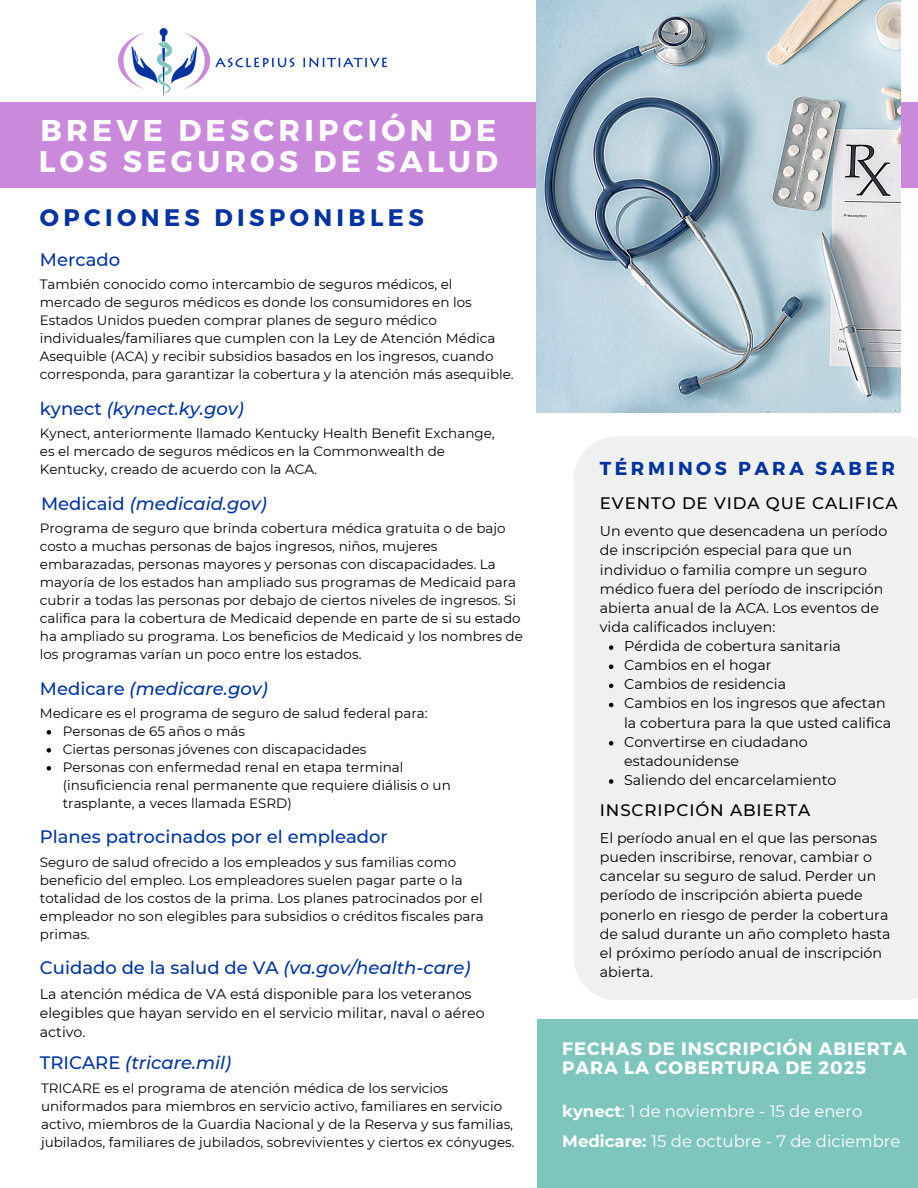
<style>
.page{position:relative;width:918px;height:1188px;background:#fff}
.page>*{position:absolute;margin:0;border:0;box-sizing:border-box;transform-origin:0 0}
.t1{font:700 30px/31.5px "Montserrat";letter-spacing:.14em;color:#fff}
.t2{font:700 23.85px "Montserrat";letter-spacing:.185em;color:#0033a0}
.t3{font:700 18.75px "Montserrat";letter-spacing:.185em;color:#0033a0}
.t4{font:italic 500 18px "Montserrat";color:#0033a0}
.t5{font:500 18px "Montserrat";color:#0033a0}
.t6{font:700 18px/19.2px "Montserrat";letter-spacing:.055em;color:#fff}
.t7{font:500 16.65px "Montserrat";letter-spacing:.055em;color:#000}
.t8{font:16.5px "Montserrat";color:#fff}
.t9{font:14.25px/19.2px "Montserrat";color:#000}
.t10{font:13.5px/18px "Montserrat";color:#000}
.s1{font-style:normal}
.s2{font-style:italic}
.s3{font-weight:700}
</style>
<div class="page">
<div style="left:0;top:102px;width:918px;height:86px;background:#ca89da"></div>
<img style="left:537px;top:0;width:363px;height:413px">
<div style="left:574px;top:436px;width:344px;height:564px;background:#eff1ef"></div>
<div style="left:537px;top:1020px;width:381px;height:168px;background:#7ec6bc"></div>
<img style="left:119px;top:28px;width:268px;height:68px">
<svg style="left:47px;top:730px;width:4px;height:5px"></svg>
<svg style="left:47px;top:748px;width:4px;height:5px"></svg>
<svg style="left:47px;top:766px;width:4px;height:5px"></svg>
<svg style="left:609px;top:645px;width:4px;height:5px"></svg>
<svg style="left:609px;top:665px;width:4px;height:4px"></svg>
<svg style="left:609px;top:684px;width:4px;height:4px"></svg>
<svg style="left:609px;top:703px;width:4px;height:4px"></svg>
<svg style="left:609px;top:741px;width:4px;height:5px"></svg>
<svg style="left:609px;top:779px;width:4px;height:5px"></svg>
<h4 class="t1" style="left:39px;top:113px;width:461px">BREVE DESCRIPCIÓN DE<br>LOS SEGUROS DE SALUD</h4>
<p class="t2" style="left:40px;top:202px;width:385px">OPCIONES DISPONIBLES</p>
<h4 class="t5" style="left:40px;top:249px;width:82px">Mercado</h4>
<p class="t10" style="left:40px;top:275px;width:475px">También conocido como intercambio de seguros médicos, el mercado de seguros médicos es donde los consumidores en los Estados Unidos pueden comprar planes de seguro médico individuales/familiares que cumplen con la Ley de Atención Médica Asequible (ACA) y recibir subsidios basados en los ingresos, cuando corresponda, para garantizar la cobertura y la atención más asequible.</p>
<h1 class="t4" style="left:40px;top:397px;width:206px"><span class="s1">kynect</span> (kynect.ky.gov)</h1>
<h2 class="t10" style="left:40px;top:424px;width:456px">Kynect, anteriormente llamado Kentucky Health Benefit Exchange, es el mercado de seguros médicos en la Commonwealth de<br>Kentucky, creado de acuerdo con la ACA.</h2>
<h4 class="t4" style="left:41px;top:492px;width:228px"><span class="s1">Medicaid</span> (medicaid.gov)</h4>
<p class="t10" style="left:40px;top:519px;width:484px">Programa de seguro que brinda cobertura médica gratuita o de bajo costo a muchas personas de bajos ingresos, niños, mujeres embarazadas, personas mayores y personas con discapacidades. La mayoría de los estados han ampliado sus programas de Medicaid para cubrir a todas las personas por debajo de ciertos niveles de ingresos. Si califica para la cobertura de Medicaid depende en parte de si su estado ha ampliado su programa. Los beneficios de Medicaid y los nombres de los programas varían un poco entre los estados.</p>
<h3 class="t4" style="left:40px;top:677px;width:230px"><span class="s1">Medicare</span> (medicare.gov)</h3>
<h5 class="t10" style="left:40px;top:704px;width:389px">Medicare es el programa de seguro de salud federal para:</h5>
<p class="t10" style="left:63px;top:722px;width:184px">Personas de 65 años o más</p>
<p class="t10" style="left:63px;top:740px;width:305px">Ciertas personas jóvenes con discapacidades</p>
<p class="t10" style="left:63px;top:758px;width:390px">Personas con enfermedad renal en etapa terminal (insuficiencia renal permanente que requiere diálisis o un trasplante, a veces llamada ESRD)</p>
<p class="t5" style="left:40px;top:826px;width:350px">Planes patrocinados por el empleador</p>
<h4 class="t10" style="left:40px;top:853px;width:446px">Seguro de salud ofrecido a los empleados y sus familias como beneficio del empleo. Los empleadores suelen pagar parte o la totalidad de los costos de la prima. Los planes patrocinados por el empleador no son elegibles para subsidios o créditos fiscales para primas.</h4>
<p class="t5" style="left:40px;top:957px;width:432px">Cuidado de la salud de VA <span class="s2">(va.gov/health-care)</span></p>
<p class="t9" style="left:40px;top:984px;width:446px">La atención médica de VA está disponible para los veteranos elegibles que hayan servido en el servicio militar, naval o aéreo activo.</p>
<p class="t4" style="left:40px;top:1052px;width:193px"><span class="s1">TRICARE</span> (tricare.mil)</p>
<p class="t10" style="left:41px;top:1079px;width:475px">TRICARE es el programa de atención médica de los servicios uniformados para miembros en servicio activo, familiares en servicio activo, miembros de la Guardia Nacional y de la Reserva y sus familias, jubilados, familiares de jubilados, sobrevivientes y ciertos ex cónyuges.</p>
<p class="t3" style="left:600px;top:457px;width:297px">TÉRMINOS PARA SABER</p>
<p class="t7" style="left:600px;top:493px;width:299px">EVENTO DE VIDA QUE CALIFICA</p>
<h4 class="t9" style="left:600px;top:522px;width:289px">Un evento que desencadena un período de inscripción especial para que un individuo o familia compre un seguro médico fuera del período de inscripción abierta anual de la ACA. Los eventos de vida calificados incluyen:</h4>
<p class="t9" style="left:624px;top:636px;width:218px">Pérdida de cobertura sanitaria</p>
<h4 class="t9" style="left:624px;top:655px;width:149px">Cambios en el hogar</h4>
<p class="t9" style="left:624px;top:675px;width:164px">Cambios de residencia</p>
<h3 class="t9" style="left:624px;top:694px;width:268px">Cambios en los ingresos que afectan la cobertura para la que usted califica</h3>
<h6 class="t9" style="left:624px;top:732px;width:185px">Convertirse en ciudadano estadounidense</h6>
<h6 class="t9" style="left:624px;top:770px;width:214px">Saliendo del encarcelamiento</h6>
<p class="t7" style="left:600px;top:799px;width:212px">INSCRIPCIÓN ABIERTA</p>
<h4 class="t9" style="left:600px;top:828px;width:292px">El período anual en el que las personas pueden inscribirse, renovar, cambiar o cancelar su seguro de salud. Perder un período de inscripción abierta puede ponerlo en riesgo de perder la cobertura de salud durante un año completo hasta el próximo período anual de inscripción abierta.</h4>
<p class="t6" style="left:562px;top:1038px;width:346px">FECHAS DE INSCRIPCIÓN ABIERTA<br>PARA LA COBERTURA DE 2025</p>
<p class="t8" style="left:562px;top:1101px;width:302px"><span class="s3">kynect</span>: 1 de noviembre - 15 de enero</p>
<h5 class="t8" style="left:562px;top:1131px;width:340px"><span class="s3">Medicare:</span> 15 de octubre - 7 de diciembre</h5>
</div>
